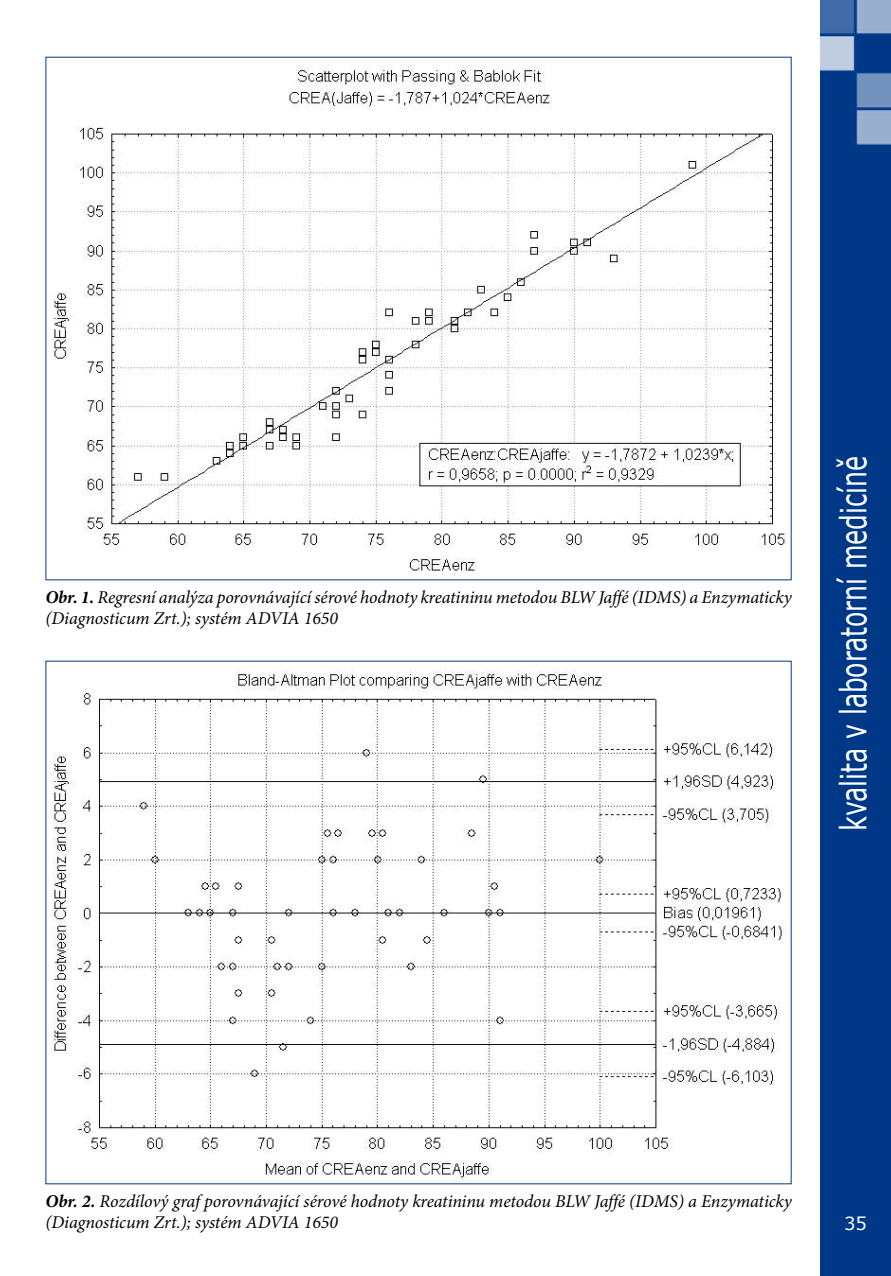
<style>
.page{position:relative;width:891px;height:1276px;background:#fff}
.page>*{position:absolute;margin:0;border:0;box-sizing:border-box;transform-origin:0 0}
.t1{font:36px "Verdana";color:#fff;scale:.7 1}
.t2{font:italic 18px/21.6px "Minion Pro";letter-spacing:-.01em;color:#000}
.t3{font:18px "Verdana";color:#fff}
.s1{font-weight:700}
</style>
<div class="page">
<div style="left:820px;top:0;width:70px;height:1276px;background:#003888"></div>
<img style="left:53px;top:65px;width:733px;height:506px">
<img style="left:53px;top:669px;width:730px;height:512px">
<p class="t2" style="left:45px;top:586px;width:747px"><span class="s1">Obr. 1.</span> Regresní analýza porovnávající sérové hodnoty kreatininu metodou BLW Jaffé (IDMS) a Enzymaticky (Diagnosticum Zrt.); systém ADVIA 1650</p>
<h1 class="t1" style="left:830px;top:831px;width:538px;rotate:-90deg">kvalita v laboratorní medicíně</h1>
<p class="t2" style="left:45px;top:1190px;width:747px"><span class="s1">Obr. 2.</span> Rozdílový graf porovnávající sérové hodnoty kreatininu metodou BLW Jaffé (IDMS) a Enzymaticky (Diagnosticum Zrt.); systém ADVIA 1650</p>
<p class="t3" style="left:843px;top:1211px;width:24px">35</p>
</div>
